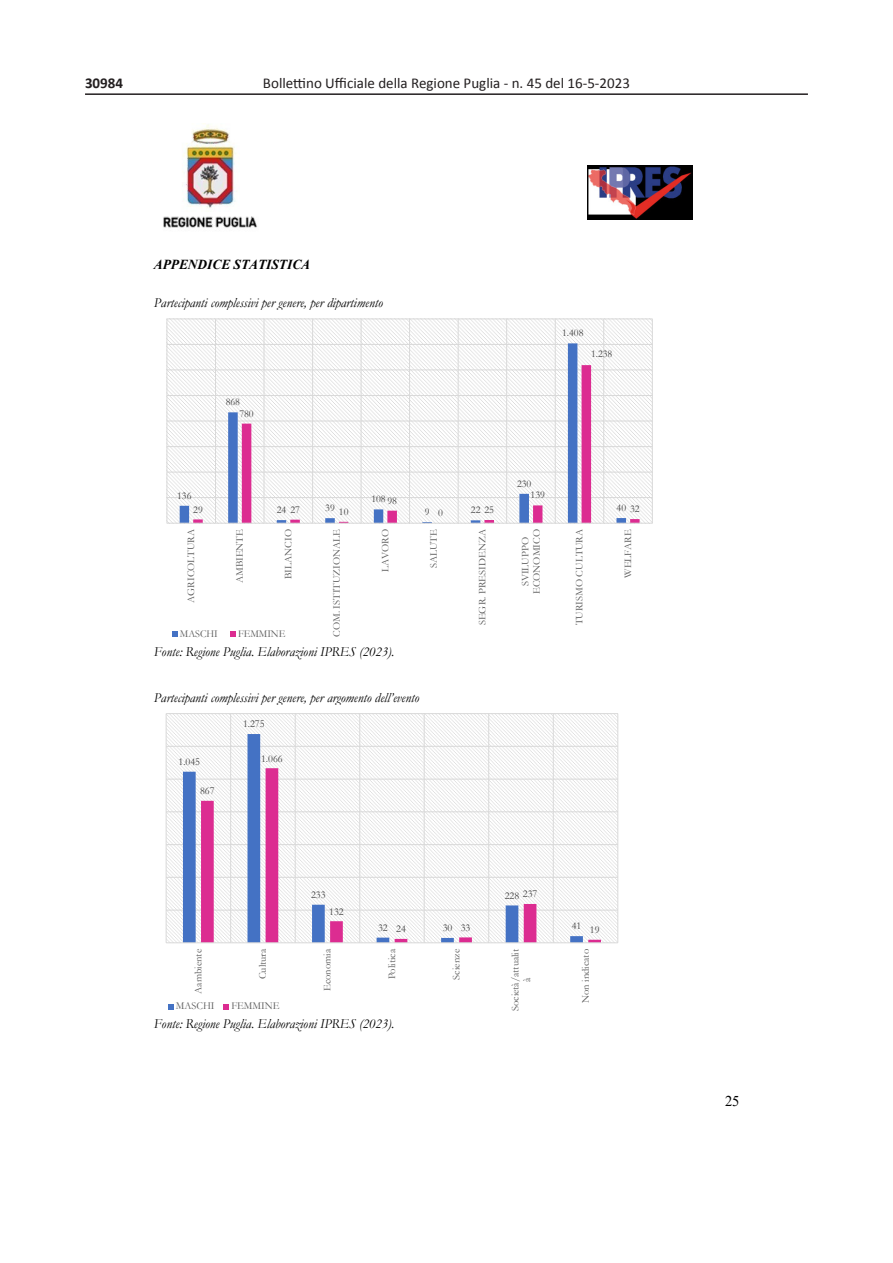
<style>
.page{position:relative;width:893px;height:1263px;background:#fff}
.page>*{position:absolute;margin:0;border:0;box-sizing:border-box;transform-origin:0 0}
.t1{font:15px "Calibri";color:#231f20}
.t2{font:700 15px "Calibri";color:#231f20}
.t3{font:15px "Times New Roman";color:#000}
.t4{font:italic 13.8px "Garamond";color:#000}
.t5{font:italic 700 13.8px "Times New Roman";color:#000}
.t6{font:10.65px "Garamond";color:#404040}
.t7{font:10.65px "Garamond";color:#595959}
.t8{font:10.5px "Garamond";color:#404040}
.t9{font:10.5px "Garamond";color:#595959}
.t10{font:10.35px/11.7px "Garamond";color:#595959;text-align:center}
.t11{font:10.2px/11.4px "Garamond";letter-spacing:-.005em;color:#595959;text-align:center}
</style>
<div class="page">
<hr style="left:85px;top:93px;width:723px;height:2px;background:#231f20">
<img style="left:163px;top:123px;width:94px;height:105px">
<img style="left:587px;top:165px;width:105px;height:54px">
<svg style="left:168px;top:320px;width:484px;height:203px"></svg>
<hr style="left:167px;top:497px;width:485px;height:1px;background:#d9d9d9">
<hr style="left:167px;top:472px;width:485px;height:1px;background:#d9d9d9">
<hr style="left:167px;top:446px;width:485px;height:1px;background:#d9d9d9">
<hr style="left:167px;top:421px;width:485px;height:1px;background:#d9d9d9">
<hr style="left:167px;top:395px;width:485px;height:1px;background:#d9d9d9">
<hr style="left:167px;top:370px;width:485px;height:1px;background:#d9d9d9">
<hr style="left:167px;top:344px;width:485px;height:1px;background:#d9d9d9">
<hr style="left:167px;top:319px;width:485px;height:1px;background:#d9d9d9">
<hr style="left:167px;top:319px;width:1px;height:204px;background:#d9d9d9">
<hr style="left:215px;top:319px;width:1px;height:204px;background:#d9d9d9">
<hr style="left:264px;top:319px;width:1px;height:204px;background:#d9d9d9">
<hr style="left:312px;top:319px;width:1px;height:204px;background:#d9d9d9">
<hr style="left:361px;top:319px;width:1px;height:204px;background:#d9d9d9">
<hr style="left:409px;top:319px;width:1px;height:204px;background:#d9d9d9">
<hr style="left:458px;top:319px;width:1px;height:204px;background:#d9d9d9">
<hr style="left:506px;top:319px;width:1px;height:204px;background:#d9d9d9">
<hr style="left:555px;top:319px;width:1px;height:204px;background:#d9d9d9">
<hr style="left:603px;top:319px;width:1px;height:204px;background:#d9d9d9">
<hr style="left:652px;top:319px;width:1px;height:204px;background:#d9d9d9">
<svg style="left:180px;top:343px;width:446px;height:180px;fill:#f6f6f6"></svg>
<svg style="left:193px;top:365px;width:447px;height:158px"></svg>
<hr style="left:167px;top:523px;width:485px;height:1px;background:#d9d9d9">
<svg style="left:173px;top:631px;width:5px;height:5px"></svg>
<svg style="left:231px;top:631px;width:5px;height:5px"></svg>
<svg style="left:167px;top:714px;width:450px;height:228px"></svg>
<hr style="left:166px;top:910px;width:452px;height:1px;background:#d9d9d9">
<hr style="left:166px;top:877px;width:452px;height:1px;background:#d9d9d9">
<hr style="left:166px;top:844px;width:452px;height:1px;background:#d9d9d9">
<hr style="left:166px;top:811px;width:452px;height:1px;background:#d9d9d9">
<hr style="left:166px;top:779px;width:452px;height:1px;background:#d9d9d9">
<hr style="left:166px;top:746px;width:452px;height:1px;background:#d9d9d9">
<hr style="left:166px;top:713px;width:452px;height:1px;background:#d9d9d9">
<hr style="left:166px;top:714px;width:1px;height:229px;background:#d9d9d9">
<hr style="left:230px;top:714px;width:1px;height:229px;background:#d9d9d9">
<hr style="left:295px;top:714px;width:1px;height:229px;background:#d9d9d9">
<hr style="left:359px;top:714px;width:1px;height:229px;background:#d9d9d9">
<hr style="left:424px;top:714px;width:1px;height:229px;background:#d9d9d9">
<hr style="left:488px;top:714px;width:1px;height:229px;background:#d9d9d9">
<hr style="left:553px;top:714px;width:1px;height:229px;background:#d9d9d9">
<hr style="left:617px;top:714px;width:1px;height:229px;background:#d9d9d9">
<svg style="left:183px;top:734px;width:400px;height:208px"></svg>
<svg style="left:201px;top:768px;width:400px;height:174px"></svg>
<hr style="left:166px;top:942px;width:452px;height:1px;background:#d9d9d9">
<svg style="left:168px;top:1004px;width:6px;height:5px"></svg>
<svg style="left:224px;top:1004px;width:5px;height:5px"></svg>
<p class="t2" style="left:85px;top:72px;width:40px">30984</p>
<p class="t1" style="left:263px;top:74px;width:369px">Bollettino Ufficiale della Regione Puglia - n. 45 del 16-5-2023</p>
<p class="t5" style="left:154px;top:254px;width:158px">APPENDICE STATISTICA</p>
<p class="t4" style="left:154px;top:293px;width:230px">Partecipanti complessivi per genere, per dipartimento</p>
<p class="t8" style="left:226px;top:395px;width:16px">868</p>
<p class="t8" style="left:239px;top:406px;width:16px">780</p>
<p class="t8" style="left:562px;top:326px;width:23px">1.408</p>
<p class="t8" style="left:591px;top:347px;width:23px">1.238</p>
<p class="t8" style="left:517px;top:476px;width:16px">230</p>
<p class="t8" style="left:531px;top:488px;width:16px">139</p>
<p class="t8" style="left:177px;top:488px;width:16px">136</p>
<p class="t8" style="left:371px;top:492px;width:16px">108</p>
<p class="t8" style="left:387px;top:493px;width:11px">98</p>
<p class="t8" style="left:193px;top:502px;width:11px">29</p>
<p class="t8" style="left:617px;top:501px;width:25px">40 32</p>
<p class="t8" style="left:277px;top:503px;width:25px">24 27</p>
<p class="t8" style="left:325px;top:501px;width:11px">39</p>
<p class="t8" style="left:425px;top:505px;width:6px">9</p>
<p class="t8" style="left:471px;top:503px;width:25px">22 25</p>
<p class="t8" style="left:339px;top:505px;width:11px">10</p>
<p class="t8" style="left:438px;top:506px;width:6px">0</p>
<p class="t11" style="left:185px;top:603px;width:75px;rotate:-90deg">AGRICOLTURA</p>
<p class="t11" style="left:234px;top:583px;width:55px;rotate:-90deg">AMBIENTE</p>
<p class="t11" style="left:282px;top:579px;width:51px;rotate:-90deg">BILANCIO</p>
<p class="t11" style="left:331px;top:637px;width:109px;rotate:-90deg">COM. ISTITUZIONALE</p>
<p class="t11" style="left:379px;top:572px;width:44px;rotate:-90deg">LAVORO</p>
<p class="t11" style="left:428px;top:568px;width:40px;rotate:-90deg">SALUTE</p>
<p class="t11" style="left:476px;top:625px;width:98px;rotate:-90deg">SEGR. PRESIDENZA</p>
<p class="t11" style="left:519px;top:594px;width:66px;rotate:-90deg">SVILUPPO<br>ECONOMICO</p>
<p class="t11" style="left:573px;top:625px;width:98px;rotate:-90deg">TURISMO CULTURA</p>
<p class="t11" style="left:622px;top:578px;width:50px;rotate:-90deg">WELFARE</p>
<p class="t9" style="left:180px;top:626px;width:39px">MASCHI</p>
<p class="t9" style="left:238px;top:626px;width:49px">FEMMINE</p>
<p class="t4" style="left:154px;top:642px;width:242px">Fonte: Regione Puglia. Elaborazioni IPRES (2023).</p>
<p class="t4" style="left:154px;top:688px;width:267px">Partecipanti complessivi per genere, per argomento dell’evento</p>
<p class="t6" style="left:178px;top:754px;width:23px">1.045</p>
<p class="t6" style="left:200px;top:784px;width:16px">867</p>
<p class="t6" style="left:243px;top:717px;width:23px">1.275</p>
<p class="t6" style="left:261px;top:751px;width:23px">1.066</p>
<p class="t6" style="left:311px;top:887px;width:16px">233</p>
<p class="t6" style="left:329px;top:904px;width:16px">132</p>
<p class="t6" style="left:396px;top:922px;width:11px">24</p>
<p class="t6" style="left:461px;top:920px;width:11px">33</p>
<p class="t6" style="left:378px;top:920px;width:11px">32</p>
<p class="t6" style="left:443px;top:921px;width:11px">30</p>
<p class="t6" style="left:523px;top:887px;width:16px">237</p>
<p class="t6" style="left:505px;top:888px;width:16px">228</p>
<p class="t6" style="left:572px;top:919px;width:11px">41</p>
<p class="t6" style="left:590px;top:922px;width:11px">19</p>
<p class="t10" style="left:192px;top:994px;width:46px;rotate:-90deg">Aambiente</p>
<p class="t10" style="left:257px;top:979px;width:32px;rotate:-90deg">Cultura</p>
<p class="t10" style="left:321px;top:991px;width:44px;rotate:-90deg">Economia</p>
<p class="t10" style="left:386px;top:979px;width:32px;rotate:-90deg">Politica</p>
<p class="t10" style="left:450px;top:980px;width:32px;rotate:-90deg">Scienze</p>
<p class="t10" style="left:509px;top:1011px;width:64px;rotate:-90deg">Società/attualit à</p>
<p class="t10" style="left:579px;top:1003px;width:56px;rotate:-90deg">Non indicato</p>
<p class="t7" style="left:176px;top:999px;width:40px">MASCHI</p>
<p class="t7" style="left:231px;top:999px;width:50px">FEMMINE</p>
<p class="t4" style="left:154px;top:1014px;width:242px">Fonte: Regione Puglia. Elaborazioni IPRES (2023).</p>
<p class="t3" style="left:725px;top:1090px;width:16px">25</p>
</div>
